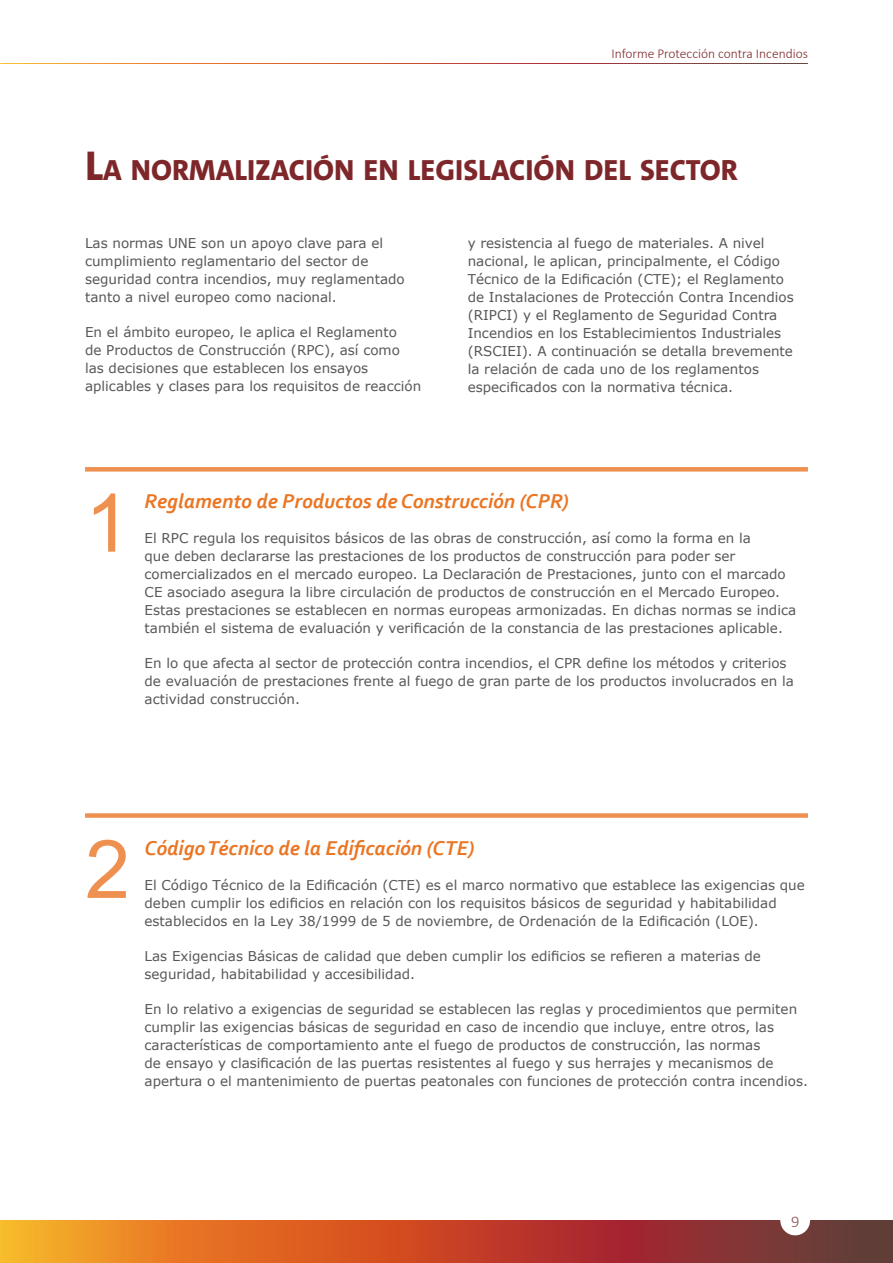
<style>
.page{position:relative;width:893px;height:1263px;background:#fff}
.page>*{position:absolute;margin:0;border:0;box-sizing:border-box;transform-origin:0 0}
.t1{font:81px "Arial";color:#ee9150}
.Titulo_1{font:800 29.4px "The Mix C5";color:#7e272a}
.Enfasis{font:italic 700 21px "Corbel";color:#ea7624}
.t2{font:300 16.5px "Calibri";color:#8a5051}
.t3{font:13.5px/18px "Verdana";color:#575756}
.t4{font:300 13.5px "Calibri";color:#7e272a}
.s1{font-size:42px}
</style>
<div class="page">
<svg style="left:0;top:1220px;width:893px;height:43px;background:#bc542a"></svg>
<div style="left:780px;top:1205px;width:30px;height:30px;background:#fff;border-radius:50%"></div>
<div style="left:85px;top:467px;width:723px;height:5px;background:#ee9150"></div>
<div style="left:85px;top:813px;width:723px;height:5px;background:#ee9150"></div>
<p class="t4" style="left:611px;top:45px;width:198px">Informe Protección contra Incendios</p>
<p class="Titulo_1" style="left:85px;top:151px;width:654px"><span class="s1">L</span>A NORMALIZACIÓN EN LEGISLACIÓN DEL SECTOR</p>
<p class="t3" style="left:85px;top:234px;width:321px">Las normas UNE son un apoyo clave para el cumplimiento reglamentario del sector de seguridad contra incendios, muy reglamentado tanto a nivel europeo como nacional.</p>
<p class="t3" style="left:85px;top:323px;width:338px">En el ámbito europeo, le aplica el Reglamento<br>de Productos de Construcción (RPC), así como las decisiones que establecen los ensayos aplicables y clases para los requisitos de reacción</p>
<p class="t3" style="left:468px;top:234px;width:327px">y resistencia al fuego de materiales. A nivel nacional, le aplican, principalmente, el Código Técnico de la Edificación (CTE); el Reglamento de Instalaciones de Protección Contra Incendios (RIPCI) y el Reglamento de Seguridad Contra Incendios en los Establecimientos Industriales (RSCIEI). A continuación se detalla brevemente la relación de cada uno de los reglamentos especificados con la normativa técnica.</p>
<p class="t1" style="left:85px;top:467px;width:47px">1</p>
<p class="Enfasis" style="left:145px;top:488px;width:426px">Reglamento de Productos de Construcción (CPR)</p>
<p class="t3" style="left:145px;top:529px;width:653px">El RPC regula los requisitos básicos de las obras de construcción, así como la forma en la<br>que deben declararse las prestaciones de los productos de construcción para poder ser comercializados en el mercado europeo. La Declaración de Prestaciones, junto con el marcado CE asociado asegura la libre circulación de productos de construcción en el Mercado Europeo.<br>Estas prestaciones se establecen en normas europeas armonizadas. En dichas normas se indica también el sistema de evaluación y verificación de la constancia de las prestaciones aplicable.</p>
<p class="t3" style="left:145px;top:654px;width:651px">En lo que afecta al sector de protección contra incendios, el CPR define los métodos y criterios de evaluación de prestaciones frente al fuego de gran parte de los productos involucrados en la actividad construcción.</p>
<p class="t1" style="left:85px;top:814px;width:47px">2</p>
<p class="Enfasis" style="left:145px;top:834px;width:331px">Código Técnico de la Edificación (CTE)</p>
<p class="t3" style="left:145px;top:875px;width:662px">El Código Técnico de la Edificación (CTE) es el marco normativo que establece las exigencias que deben cumplir los edificios en relación con los requisitos básicos de seguridad y habitabilidad establecidos en la Ley 38/1999 de 5 de noviembre, de Ordenación de la Edificación (LOE).</p>
<p class="t3" style="left:145px;top:946px;width:618px">Las Exigencias Básicas de calidad que deben cumplir los edificios se refieren a materias de seguridad, habitabilidad y accesibilidad.</p>
<p class="t3" style="left:145px;top:999px;width:665px">En lo relativo a exigencias de seguridad se establecen las reglas y procedimientos que permiten cumplir las exigencias básicas de seguridad en caso de incendio que incluye, entre otros, las características de comportamiento ante el fuego de productos de construcción, las normas<br>de ensayo y clasificación de las puertas resistentes al fuego y sus herrajes y mecanismos de apertura o el mantenimiento de puertas peatonales con funciones de protección contra incendios.</p>
<p class="t2" style="left:791px;top:1211px;width:10px">9</p>
</div>
